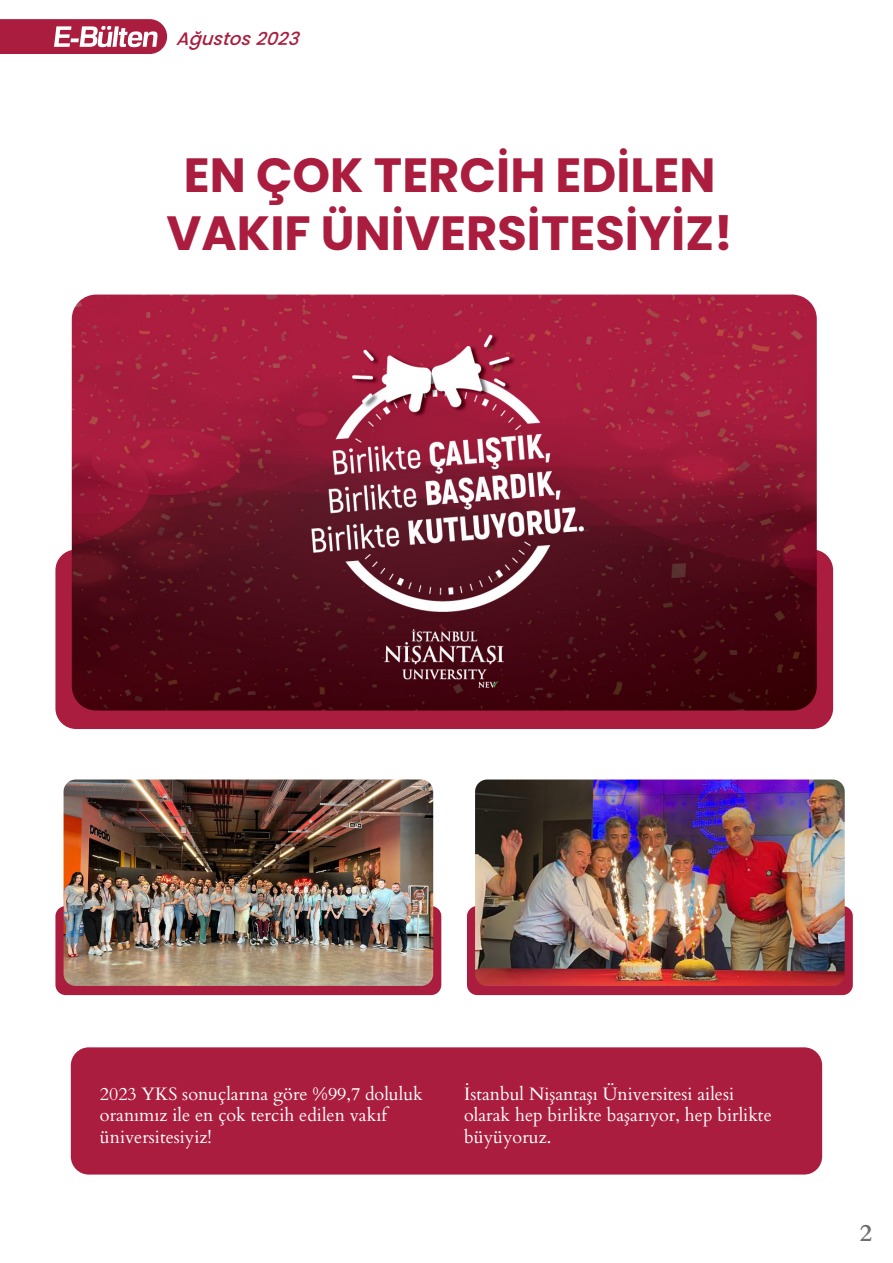
<style>
.page{position:relative;width:893px;height:1263px;background:#fff}
.page>*{position:absolute;margin:0;border:0;box-sizing:border-box;transform-origin:0 0}
.t1{font:700 48px "Poppins";color:#aa1d3e}
.t2{font:700 24px "Cardo";color:#6e6e71}
.t3{font:18px/21.6px "Cardo";color:#fff}
.t4{font:italic 500 18px "Poppins";color:#aa1d3e}
</style>
<div class="page">
<svg style="left:0;top:19px;width:167px;height:35px"></svg>
<div style="left:55px;top:549px;width:778px;height:180px;background:#aa1d3e;border-radius:21px"></div>
<img style="left:72px;top:295px;width:745px;height:415px">
<div style="left:55px;top:906px;width:386px;height:89px;background:#aa1d3e;border-radius:10px"></div>
<img style="left:64px;top:779px;width:369px;height:207px">
<div style="left:467px;top:906px;width:386px;height:89px;background:#aa1d3e;border-radius:10px"></div>
<img style="left:475px;top:779px;width:370px;height:207px">
<div style="left:71px;top:1047px;width:751px;height:127px;background:#aa1d3e;border-radius:18px"></div>
<p class="t4" style="left:177px;top:28px;width:127px">Ağustos 2023</p>
<p class="t1" style="left:184px;top:148px;width:533px">EN ÇOK TERCİH EDİLEN</p>
<p class="t1" style="left:166px;top:205px;width:568px">VAKIF ÜNİVERSİTESİYİZ!</p>
<p class="t3" style="left:100px;top:1082px;width:324px">2023 YKS sonuçlarına göre %99,7 doluluk oranımız ile en çok tercih edilen vakıf üniversitesiyiz!</p>
<p class="t3" style="left:464px;top:1082px;width:309px">İstanbul Nişantaşı Üniversitesi ailesi olarak hep birlikte başarıyor, hep birlikte büyüyoruz.</p>
<h2 class="t2" style="left:860px;top:1214px;width:14px">2</h2>
</div>
